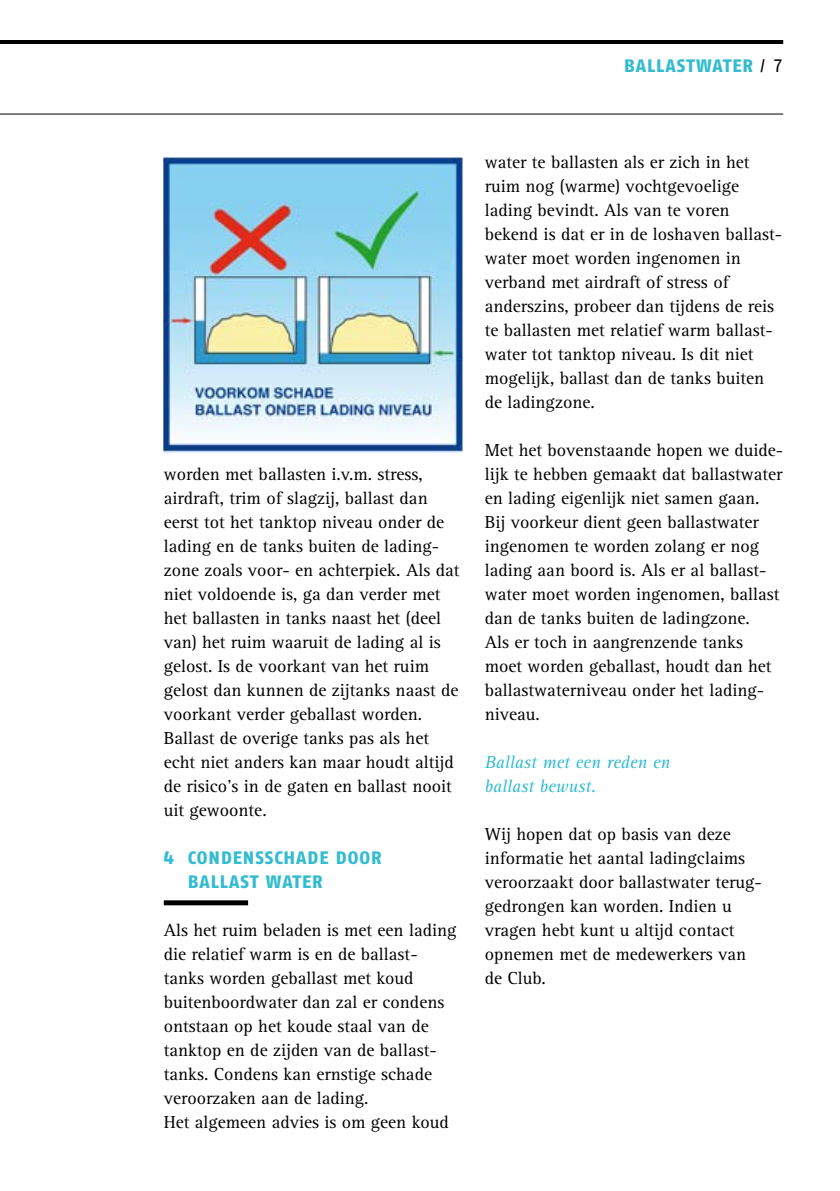
<style>
.page{position:relative;width:840px;height:1191px;background:#fff}
.page>*{position:absolute;margin:0;border:0;box-sizing:border-box;transform-origin:0 0}
.t1{font:18px/24px "Rotis Serif";color:#000}
.t2{font:18px/24px "Fago No Exb Tf";letter-spacing:.05em;color:#33bcd0}
.t3{font:italic 18px/24px "Rotis Serif";color:#33bcd0}
.t4{font:18px "Fago No Regular Tf";color:#000}
</style>
<div class="page">
<hr style="left:0;top:40px;width:782px;height:4px;background:#000">
<div style="left:164px;top:900px;width:84px;height:5px;background:#000"></div>
<hr style="left:0;top:114px;width:782px;height:1px;background:#000">
<img style="left:164px;top:158px;width:298px;height:296px">
<p class="t2" style="left:623px;top:53px;width:12px">BALLASTWATER</p>
<p class="t4" style="left:759px;top:56px;width:7px">/</p>
<p class="t1" style="left:164px;top:463px;width:297px">worden met ballasten i.v.m. stress, airdraft, trim of slagzij, ballast dan eerst tot het tanktop niveau onder de lading en de tanks buiten de lading&shy;zone zoals voor- en achterpiek. Als dat niet voldoende is, ga dan verder met het ballasten in tanks naast het (deel van) het ruim waaruit de lading al is gelost. Is de voorkant van het ruim gelost dan kunnen de zijtanks naast de voorkant verder geballast worden.<br>Ballast de overige tanks pas als het echt niet anders kan maar houdt altijd de risico’s in de gaten en ballast nooit uit gewoonte.</p>
<p class="t2" style="left:164px;top:845px;width:217px">4 CONDENSSCHADE DOOR<br>BALLAST</p>
<p class="t2" style="left:266px;top:869px;width:13px">WATER</p>
<p class="t1" style="left:164px;top:919px;width:294px">Als het ruim beladen is met een lading die relatief warm is en de ballast&shy;tanks worden geballast met koud buitenboordwater dan zal er condens ontstaan op het koude staal van de tanktop en de zijden van de ballast&shy;tanks. Condens kan ernstige schade veroorzaken aan de lading.<br>Het algemeen advies is om geen koud</p>
<p class="t1" style="left:484px;top:151px;width:298px">water te ballasten als er zich in het ruim nog (warme) vochtgevoelige lading bevindt. Als van te voren bekend is dat er in de loshaven ballast&shy;water moet worden ingenomen in verband met airdraft of stress of anderszins, probeer dan tijdens de reis te ballasten met relatief warm ballast&shy;water tot tanktop niveau. Is dit niet mogelijk, ballast dan de tanks buiten de ladingzone.</p>
<p class="t1" style="left:484px;top:439px;width:300px">Met het bovenstaande hopen we duide&shy;lijk te hebben gemaakt dat ballastwater en lading eigenlijk niet samen gaan.<br>Bij voorkeur dient geen ballastwater ingenomen te worden zolang er nog lading aan boord is. Als er al ballast&shy;water moet worden ingenomen, ballast dan de tanks buiten de ladingzone.<br>Als er toch in aangrenzende tanks moet worden geballast, houdt dan het ballastwaterniveau onder het lading&shy;niveau.</p>
<p class="t3" style="left:484px;top:751px;width:187px">Ballast met een reden en ballast bewust.</p>
<p class="t1" style="left:484px;top:823px;width:278px">Wij hopen dat op basis van deze informatie het aantal ladingclaims veroorzaakt door ballastwater terug&shy;gedrongen kan worden. Indien u vragen hebt kunt u altijd contact opnemen met de medewerkers van de Club.</p>
</div>
